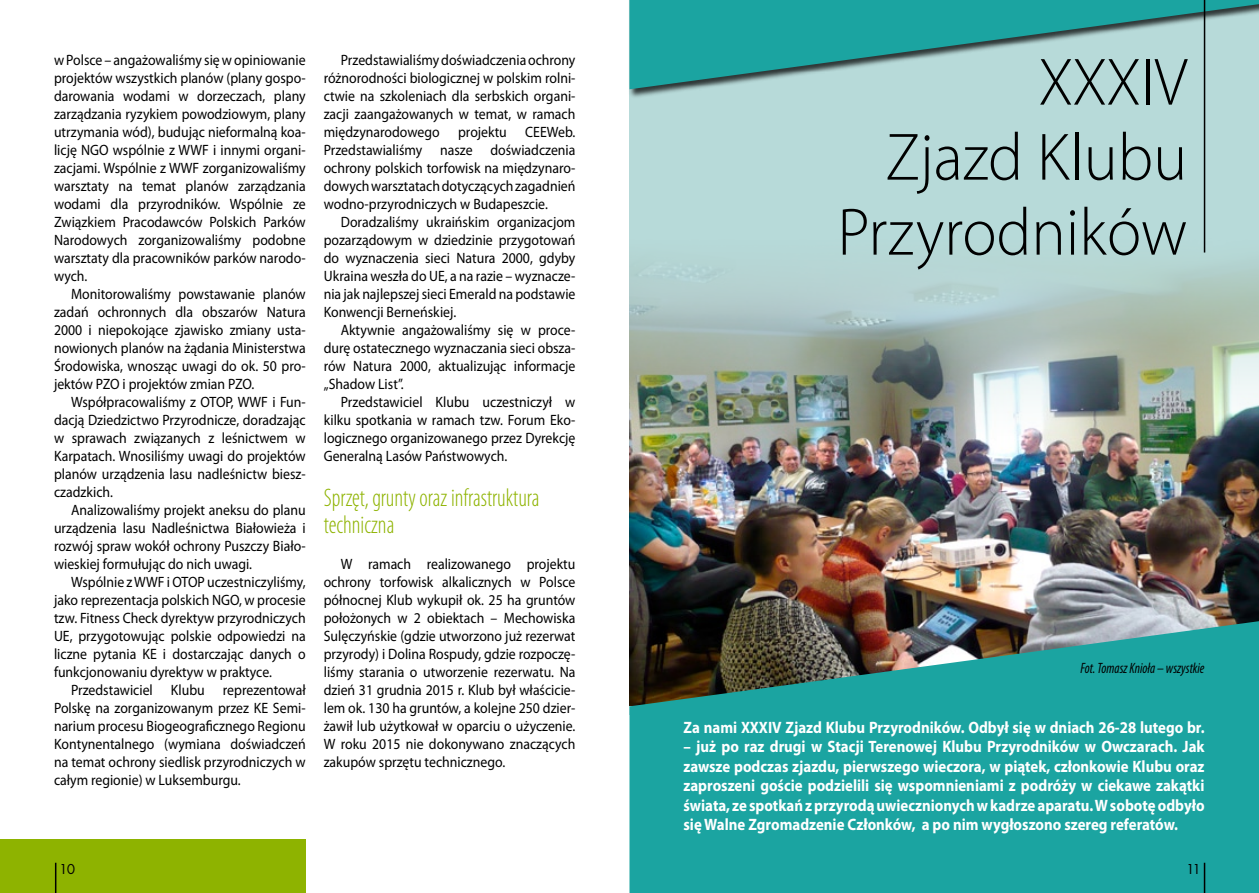
<style>
.page{position:relative;width:1259px;height:893px;background:#fff}
.page>*{position:absolute;margin:0;border:0;box-sizing:border-box;transform-origin:0 0}
.t1{font:300 67.5px/75px "Myriad Pro";color:#000;text-align:right;scale:.95 1}
.t2{font:300 condensed 25.5px/27px "Myriad Pro";color:#8eb300;scale:.92 1}
.t3{font:700 16.5px/19.5px "Myriad Pro";color:#fff;text-align:justify;scale:.9 1}
.t4{font:15px/18px "Myriad Pro";color:#000;text-align:justify;scale:.92 1}
.t5{font:italic condensed 15px "Myriad Pro";color:#000;scale:.9 1}
.t6{font:15px "Futur TEE";color:#000}
</style>
<div class="page">
<div style="left:0;top:839px;width:306px;height:54px;background:#8eb300"></div>
<div style="left:629px;top:0;width:630px;height:714px;background:#b7dad9"></div>
<img style="left:629px;top:214px;width:630px;height:403px">
<svg style="left:629px;top:617px;width:630px;height:276px;background:#259591"></svg>
<div style="left:628px;top:0;width:631px;height:99px;background:#b7dad9"></div>
<svg style="left:629px;top:0;width:630px;height:89px;fill:#1ba4a1"></svg>
<hr style="left:1203px;top:0;width:2px;height:253px;background:#000">
<hr style="left:55px;top:863px;width:1px;height:30px;background:#000">
<hr style="left:1203px;top:863px;width:2px;height:30px;background:#000">
<p class="t4" style="left:54px;top:51px;width:275px">w Polsce – angażowaliśmy się w opiniowanie projektów wszystkich planów (plany gospo&shy;darowania wodami w dorzeczach, plany zarządzania ryzykiem powodziowym, plany utrzymania wód), budując nieformalną koa&shy;licję NGO wspólnie z WWF i innymi organi&shy;zacjami. Wspólnie z WWF zorganizowaliśmy warsztaty na temat planów zarządzania wodami dla przyrodników. Wspólnie ze Związkiem Pracodawców Polskich Parków Narodowych zorganizowaliśmy podobne warsztaty dla pracowników parków narodo&shy;wych.</p>
<p class="t4" style="left:54px;top:285px;width:275px;text-indent:17px">Monitorowaliśmy powstawanie planów zadań ochronnych dla obszarów Natura 2000 i niepokojące zjawisko zmiany usta&shy;nowionych planów na żądania Ministerstwa Środowiska, wnosząc uwagi do ok. 50 pro&shy;jektów PZO i projektów zmian PZO.</p>
<p class="t4" style="left:54px;top:393px;width:275px;text-indent:17px">Współpracowaliśmy z OTOP, WWF i Fun&shy;dacją Dziedzictwo Przyrodnicze, doradzając w sprawach związanych z leśnictwem w Karpatach. Wnosiliśmy uwagi do projektów planów urządzenia lasu nadleśnictw biesz&shy;czadzkich.</p>
<p class="t4" style="left:54px;top:501px;width:275px;text-indent:17px">Analizowaliśmy projekt aneksu do planu urządzenia lasu Nadleśnictwa Białowieża i rozwój spraw wokół ochrony Puszczy Biało&shy;wieskiej formułując do nich uwagi.</p>
<p class="t4" style="left:54px;top:573px;width:275px;text-indent:17px">Wspólnie z WWF i OTOP uczestniczyliśmy, jako reprezentacja polskich NGO, w procesie tzw. Fitness Check dyrektyw przyrodniczych UE, przygotowując polskie odpowiedzi na liczne pytania KE i dostarczając danych o funkcjonowaniu dyrektyw w praktyce.</p>
<p class="t4" style="left:54px;top:681px;width:275px;text-indent:17px">Przedstawiciel Klubu reprezentował Polskę na zorganizowanym przez KE Semi&shy;narium procesu Biogeograficznego Regionu Kontynentalnego (wymiana doświadczeń na temat ochrony siedlisk przyrodniczych w całym regionie) w Luksemburgu.</p>
<p class="t4" style="left:324px;top:51px;width:275px;text-indent:17px">Przedstawialiśmy doświadczenia ochrony różnorodności biologicznej w polskim rolni&shy;ctwie na szkoleniach dla serbskich organi&shy;zacji zaangażowanych w temat, w ramach międzynarodowego projektu CEEWeb.<br>Przedstawialiśmy nasze doświadczenia ochrony polskich torfowisk na międzynaro&shy;dowych warsztatach dotyczących zagadnień wodno-przyrodniczych w Budapeszcie.</p>
<p class="t4" style="left:324px;top:213px;width:275px;text-indent:17px">Doradzaliśmy ukraińskim organizacjom pozarządowym w dziedzinie przygotowań do wyznaczenia sieci Natura 2000, gdyby Ukraina weszła do UE, a na razie – wyznacze&shy;nia jak najlepszej sieci Emerald na podstawie Konwencji Berneńskiej.</p>
<p class="t4" style="left:324px;top:321px;width:275px;text-indent:17px">Aktywnie angażowaliśmy się w proce&shy;durę ostatecznego wyznaczania sieci obsza&shy;rów Natura 2000, aktualizując informacje „Shadow List”.</p>
<p class="t4" style="left:324px;top:393px;width:275px;text-indent:17px">Przedstawiciel Klubu uczestniczył w kilku spotkania w ramach tzw. Forum Eko&shy;logicznego organizowanego przez Dyrekcję Generalną Lasów Państwowych.</p>
<h2 class="t2" style="left:324px;top:484px;width:236px">Sprzęt, grunty oraz infrastruktura techniczna</h2>
<p class="t4" style="left:324px;top:555px;width:275px;text-indent:17px">W ramach realizowanego projektu ochrony torfowisk alkalicznych w Polsce północnej Klub wykupił ok. 25 ha gruntów położonych w 2 obiektach – Mechowiska Sulęczyńskie (gdzie utworzono już rezerwat przyrody) i Dolina Rospudy, gdzie rozpoczę&shy;liśmy starania o utworzenie rezerwatu. Na dzień 31 grudnia 2015 r. Klub był właścicie&shy;lem ok. 130 ha gruntów, a kolejne 250 dzier&shy;żawił lub użytkował w oparciu o użyczenie.<br>W roku 2015 nie dokonywano znaczących zakupów sprzętu technicznego.</p>
<h1 class="t1" style="left:837px;top:44px;width:369px">XXXIV<br>Zjazd Klubu<br>Przyrodników</h1>
<p class="t5" style="left:1080px;top:659px;width:139px">Fot. Tomasz Knioła – wszystkie</p>
<p class="t3" style="left:683px;top:717px;width:580px">Za nami XXXIV Zjazd Klubu Przyrodników. Odbył się w dniach 26-28 lutego br.</p>
<p class="t3" style="left:683px;top:736px;width:580px">– już po raz drugi w Stacji Terenowej Klubu Przyrodników w Owczarach. Jak zawsze podczas zjazdu, pierwszego wieczora, w piątek, członkowie Klubu oraz zaproszeni goście podzielili się wspomnieniami z podróży w ciekawe zakątki świata, ze spotkań z przyrodą uwiecznionych w kadrze aparatu. W sobotę odbyło się Walne Zgromadzenie Członków, a po nim wygłoszono szereg referatów.</p>
<p class="t6" style="left:59px;top:860px;width:18px">1 0</p>
<p class="t6" style="left:1186px;top:860px;width:6px">11</p>
</div>
